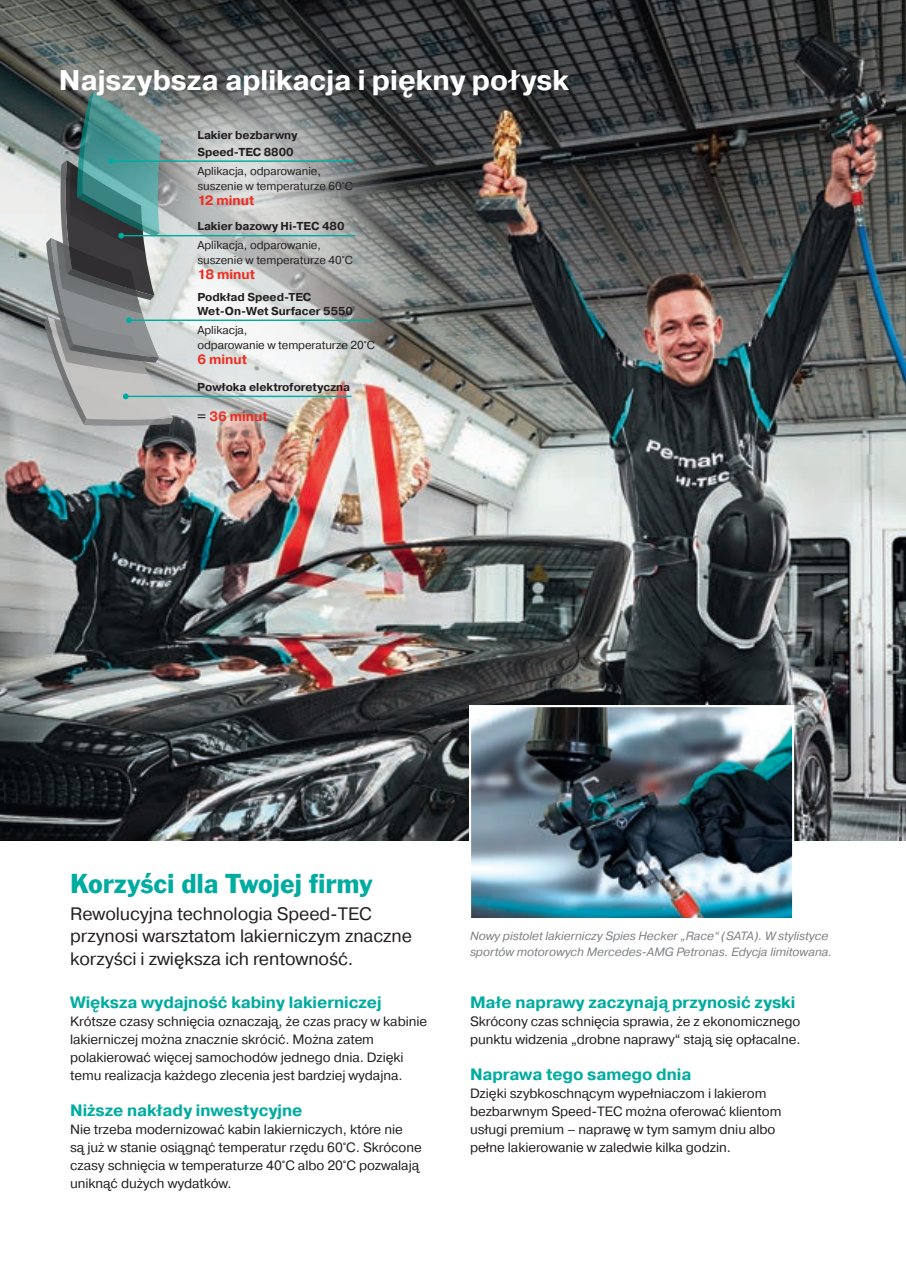
<style>
.page{position:relative;width:906px;height:1276px;background:#fff}
.page>*{position:absolute;margin:0;border:0;box-sizing:border-box;transform-origin:0 0}
.t1{font:700 28.5px "Spies Hecker Pragmatica";color:#fff}
.t2{font:28.5px "Standox Franklin Gothic";letter-spacing:-.005em;color:#00aca0}
.t3{font:18px/22.5px "Spies Hecker Pragmatica";letter-spacing:-.005em;color:#231f20}
.t4{font:700 16.5px "Spies Hecker Pragmatica";letter-spacing:-.005em;color:#00aca0}
.t5{font:13.5px/18px "Spies Hecker Pragmatica";letter-spacing:-.005em;color:#231f20}
.t6{font:700 13.5px "Spies Hecker Pragmatica";letter-spacing:-.005em;color:#ee2e22}
.t7{font:italic 12px/16.5px "Spies Hecker Pragmatica";letter-spacing:-.005em;color:#808285}
.t8{font:11.55px/15px "Spies Hecker Pragmatica";letter-spacing:-.005em;color:#231f20}
.t9{font:700 11.55px/17.2px "Spies Hecker Pragmatica";letter-spacing:-.005em;color:#231f20}
.s1{color:#231f20}
</style>
<div class="page">
<img style="left:0;top:0;width:906px;height:840px">
<img style="left:472px;top:708px;width:319px;height:209px">
<div style="left:469px;top:705px;width:325px;height:215px;border:2px solid #fff"></div>
<svg style="left:41px;top:82px;width:377px;height:370px"></svg>
<svg style="left:170px;top:348px;width:123px;height:101px;background:#c6c1be"></svg>
<div style="left:120px;top:53px;width:304px;height:230px;background:#fff;opacity:.75"></div>
<hr style="left:111px;top:160px;width:242px;height:2px;background:#00aca0">
<hr style="left:121px;top:235px;width:234px;height:1px;background:#00aca0">
<hr style="left:129px;top:319px;width:245px;height:2px;background:#00aca0">
<hr style="left:126px;top:396px;width:225px;height:1px;background:#00aca0">
<svg style="left:44px;top:92px;width:129px;height:334px;background:#7b8d8d"></svg>
<div style="left:191px;top:375px;width:166px;height:25px;background:#fff;opacity:.75"></div>
<div style="left:191px;top:404px;width:84px;height:25px;background:#fff;opacity:.75"></div>
<h1 class="t1" style="left:59px;top:62px;width:511px">Najszybsza aplikacja i piękny połysk</h1>
<p class="t9" style="left:197px;top:126px;width:102px">Lakier bezbarwny<br>Speed-TEC 8800</p>
<p class="t8" style="left:197px;top:164px;width:157px">Aplikacja, odparowanie, suszenie w temperaturze 60°C</p>
<p class="t6" style="left:197px;top:192px;width:58px">12 minut</p>
<p class="t9" style="left:197px;top:217px;width:149px">Lakier bazowy Hi-TEC 480</p>
<p class="t8" style="left:197px;top:238px;width:157px">Aplikacja, odparowanie, suszenie w temperaturze 40°C</p>
<p class="t6" style="left:197px;top:266px;width:59px">18 minut</p>
<p class="t9" style="left:197px;top:290px;width:157px;line-height:14.2px">Podkład Speed-TEC<br>Wet-On-Wet Surfacer 5550</p>
<p class="t8" style="left:197px;top:323px;width:179px">Aplikacja,<br>odparowanie w temperaturze 20°C</p>
<p class="t6" style="left:197px;top:351px;width:51px">6 minut</p>
<p class="t9" style="left:197px;top:379px;width:154px">Powłoka elektroforetyczna</p>
<p class="t6" style="left:197px;top:408px;width:72px"><span class="s1">=</span> 36 minut</p>
<h1 class="t2" style="left:70px;top:867px;width:304px">Korzyści dla Twojej firmy</h1>
<h2 class="t3" style="left:70px;top:903px;width:343px">Rewolucyjna technologia Speed-TEC przynosi warsztatom lakierniczym znaczne korzyści i zwiększa ich rentowność.</h2>
<p class="t4" style="left:70px;top:992px;width:313px">Większa wydajność kabiny lakierniczej</p>
<p class="t5" style="left:70px;top:1013px;width:358px">Krótsze czasy schnięcia oznaczają, że czas pracy w kabinie lakierniczej można znacznie skrócić. Można zatem polakierować więcej samochodów jednego dnia. Dzięki temu realizacja każdego zlecenia jest bardziej wydajna.</p>
<p class="t4" style="left:70px;top:1100px;width:234px">Niższe nakłady inwestycyjne</p>
<p class="t5" style="left:70px;top:1121px;width:353px">Nie trzeba modernizować kabin lakierniczych, które nie<br>są już w stanie osiągnąć temperatur rzędu 60°C. Skrócone czasy schnięcia w temperaturze 40°C albo 20°C pozwalają uniknąć dużych wydatków.</p>
<p class="t7" style="left:470px;top:927px;width:364px">Nowy pistolet lakierniczy Spies Hecker „Race“ (SATA). W stylistyce sportów motorowych Mercedes-AMG Petronas. Edycja limitowana.</p>
<p class="t4" style="left:470px;top:992px;width:327px">Małe naprawy zaczynają przynosić zyski</p>
<p class="t5" style="left:470px;top:1013px;width:332px">Skrócony czas schnięcia sprawia, że z ekonomicznego punktu widzenia „drobne naprawy“ stają się opłacalne.</p>
<p class="t4" style="left:470px;top:1064px;width:223px">Naprawa tego samego dnia</p>
<p class="t5" style="left:470px;top:1085px;width:313px">Dzięki szybkoschnącym wypełniaczom i lakierom bezbarwnym Speed-TEC można oferować klientom usługi premium – naprawę w tym samym dniu albo pełne lakierowanie w zaledwie kilka godzin.</p>
</div>
